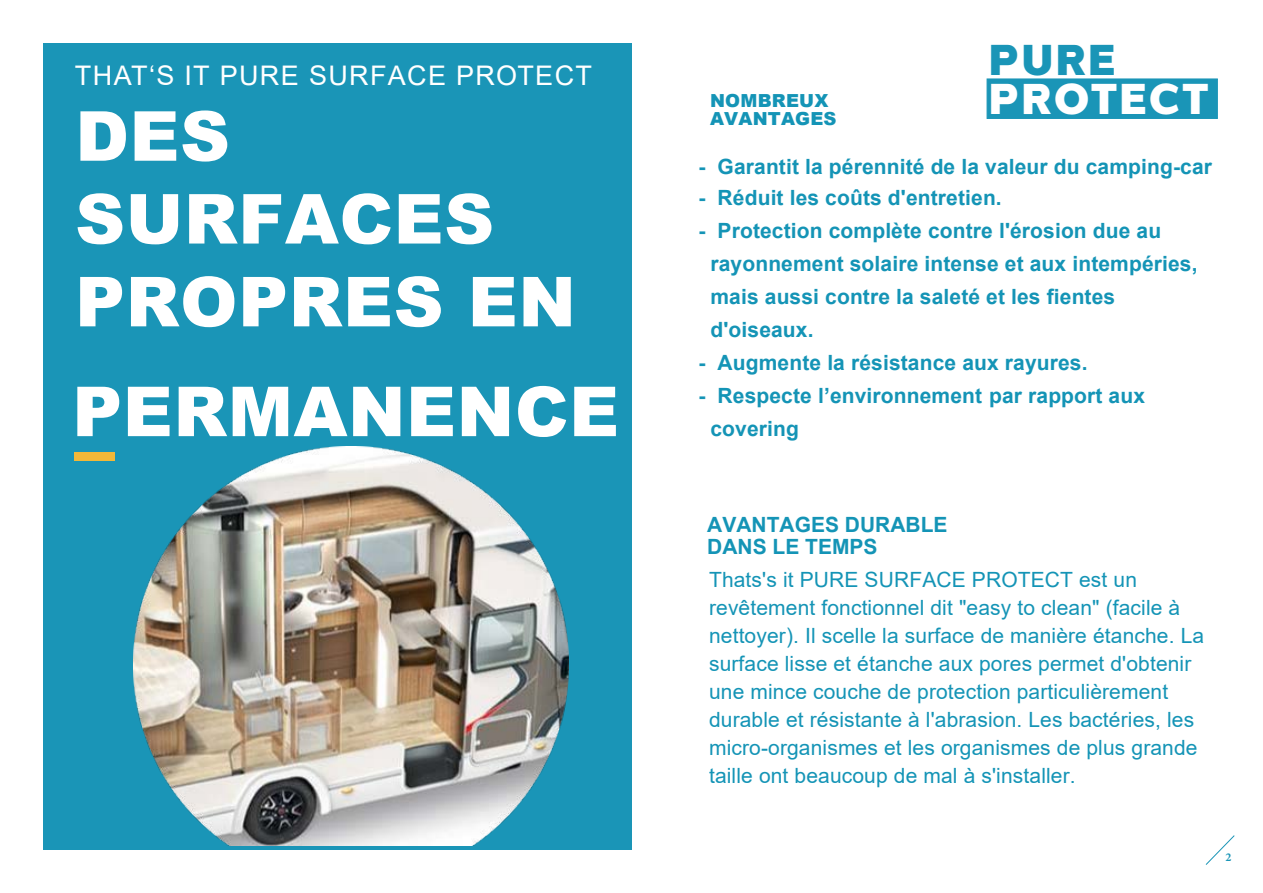
<style>
.page{position:relative;width:1263px;height:893px;background:#fff}
.page>*{position:absolute;margin:0;border:0;box-sizing:border-box;transform-origin:0 0}
.t1{font:900 69px/82.8px "Arial";letter-spacing:.01em;color:#fff}
.t2{font:900 43.05px "Halcom";letter-spacing:.035em;color:#fff}
.t3{font:900 43.05px "Halcom";color:#1a95b7}
.t4{font:27px "Arial";letter-spacing:.05em;color:#fff}
.t5{font:21px/28px "Arial";letter-spacing:.005em;color:#1494b6}
.t6{font:700 21px/33.2px "Arial";letter-spacing:.005em;color:#1494b6}
.t7{font:900 18px/18.8px "Arial";letter-spacing:.01em;color:#1494b6}
.t8{font:700 12px "Minion Pro";color:#1a95b7}
.s1{font-family:"Halcom";color:#f2b838}
</style>
<div class="page">
<div style="left:43px;top:43px;width:588px;height:807px;background:#1a95b7"></div>
<svg style="left:1205px;top:835px;width:30px;height:30px"></svg>
<div style="left:986px;top:78px;width:232px;height:41px;background:#1a95b7;border:1px solid #1a95b7"></div>
<img style="left:134px;top:447px;width:435px;height:398px">
<p class="t4" style="left:75px;top:57px;width:518px">THAT‘S IT PURE SURFACE PROTECT</p>
<h1 class="t1" style="left:75px;top:93px;width:502px">DES<br>SURFACES<br>PROPRES EN</h1>
<h1 class="t1" style="left:72px;top:368px;width:548px"><span class="s1">_</span>PERMANENCE</h1>
<p class="t7" style="left:710px;top:90px;width:128px">NOMBREUX<br>AVANTAGES</p>
<h2 class="t3" style="left:988px;top:25px;width:129px">PURE</h2>
<h2 class="t2" style="left:988px;top:64px;width:222px">PROTECT</h2>
<p class="t6" style="left:698px;top:151px;width:515px">- Garantit la pérennité de la valeur du camping-car</p>
<p class="t6" style="left:698px;top:181px;width:305px">- Réduit les coûts d'entretien.</p>
<p class="t6" style="left:710px;top:214px;width:489px;text-indent:-12px">- Protection complète contre l'érosion due au rayonnement solaire intense et aux intempéries, mais aussi contre la saleté et les fientes d'oiseaux.</p>
<p class="t6" style="left:698px;top:346px;width:391px">- Augmente la résistance aux rayures.</p>
<p class="t6" style="left:710px;top:380px;width:436px;text-indent:-12px">- Respecte l’environnement par rapport aux covering</p>
<p class="t6" style="left:707px;top:514px;width:242px;line-height:21.9px">AVANTAGES DURABLE<br>DANS LE TEMPS</p>
<p class="t5" style="left:709px;top:565px;width:497px">Thats's it PURE SURFACE PROTECT est un revêtement fonctionnel dit "easy to clean" (facile à nettoyer). Il scelle la surface de manière étanche. La surface lisse et étanche aux pores permet d'obtenir une mince couche de protection particulièrement durable et résistante à l'abrasion. Les bactéries, les micro-organismes et les organismes de plus grande taille ont beaucoup de mal à s'installer.</p>
<p class="t8" style="left:1225px;top:848px;width:7px">2</p>
</div>
